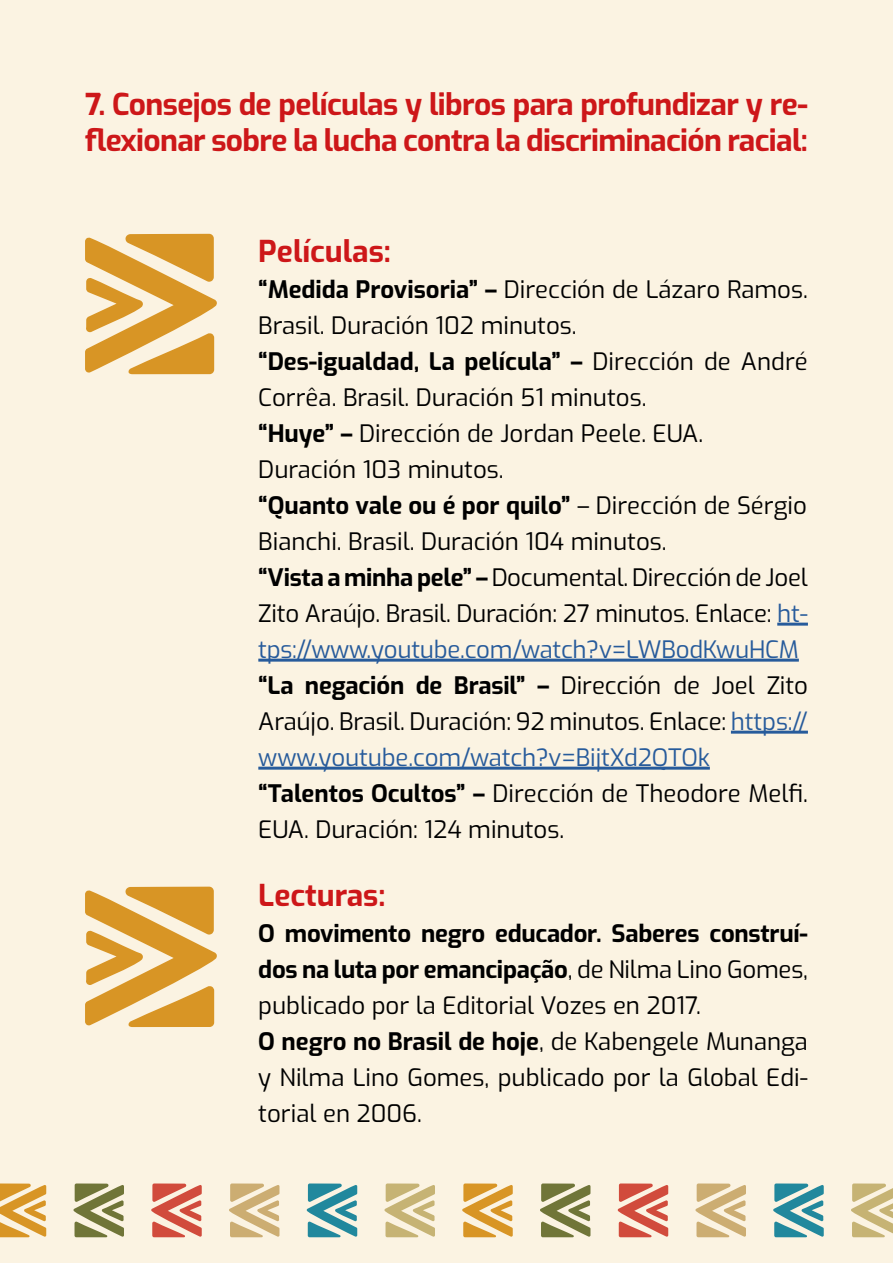
<style>
.page{position:relative;width:893px;height:1263px;background:#fbf3e2}
.page>*{position:absolute;margin:0;border:0;box-sizing:border-box;transform-origin:0 0}
.t1{font:700 30px/36px "Exo";letter-spacing:-.02em;color:#cd1719}
.t2{font:700 30px "Exo";color:#cd1719}
.t3{font:24px/36px "Exo";color:#000}
.s1{font-weight:700}
.s2{color:#275b9b}
</style>
<div class="page">
<svg style="left:0;top:1183px;width:46px;height:54px;background:#e4b668"></svg>
<svg style="left:229px;top:1183px;width:50px;height:54px;background:#ddc69a"></svg>
<svg style="left:73px;top:1183px;width:51px;height:54px;background:#a4a477"></svg>
<svg style="left:151px;top:1183px;width:51px;height:54px;background:#e08a7a"></svg>
<svg style="left:307px;top:1183px;width:50px;height:54px;background:#70aeb6"></svg>
<svg style="left:384px;top:1183px;width:51px;height:54px;background:#d9ca9d"></svg>
<svg style="left:462px;top:1183px;width:51px;height:54px;background:#e5b86b"></svg>
<svg style="left:695px;top:1183px;width:51px;height:54px;background:#ddc79c"></svg>
<svg style="left:540px;top:1183px;width:50px;height:54px;background:#a2a376"></svg>
<svg style="left:618px;top:1183px;width:50px;height:54px;background:#e08878"></svg>
<svg style="left:773px;top:1183px;width:51px;height:54px;background:#72b0b6"></svg>
<svg style="left:851px;top:1183px;width:42px;height:54px;background:#d8c99b"></svg>
<svg style="left:85px;top:234px;width:132px;height:140px;background:#e4b668"></svg>
<hr style="left:777px;top:623px;width:31px;height:3px;background:#275b9b">
<hr style="left:258px;top:659px;width:541px;height:3px;background:#275b9b">
<hr style="left:731px;top:731px;width:77px;height:3px;background:#275b9b">
<hr style="left:258px;top:767px;width:452px;height:3px;background:#275b9b">
<svg style="left:85px;top:887px;width:132px;height:140px;background:#e4b668"></svg>
<p class="t1" style="left:85px;top:84px;width:724px">7. Consejos de películas y libros para profundizar y re&shy;flexionar sobre la lucha contra la discriminación racial:</p>
<p class="t2" style="left:258px;top:228px;width:134px">Películas:</p>
<p class="t3" style="left:258px;top:270px;width:551px"><span class="s1">“Medida Provisoria” –</span> Dirección de Lázaro Ramos.<br>Brasil. Duración 102 minutos.<br><span class="s1">“Des-igualdad, La película” –</span> Dirección de André Corrêa. Brasil. Duración 51 minutos.<br><span class="s1">“Huye” –</span> Dirección de Jordan Peele. EUA.<br>Duración 103 minutos.<br><span class="s1">“Quanto vale ou é por quilo”</span> – Dirección de Sérgio Bianchi. Brasil. Duración 104 minutos.<br><span class="s1">“Vista a minha pele” –</span> Documental. Dirección de Joel Zito Araújo. Brasil. Duración: 27 minutos. Enlace: <span class="s2">ht&shy;tps://www.youtube.com/watch?v=LWBodKwuHCM </span><span class="s1">“La negación de Brasil” –</span> Dirección de Joel Zito Araújo. Brasil. Duración: 92 minutos. Enlace: <span class="s2">https:// www.youtube.com/watch?v=BijtXd2QTOk </span><span class="s1">“Talentos Ocultos” –</span> Dirección de Theodore Melfi.<br>EUA. Duración: 124 minutos.</p>
<p class="t2" style="left:258px;top:872px;width:129px">Lecturas:</p>
<p class="t3" style="left:258px;top:914px;width:551px"><span class="s1">O movimento negro educador. Saberes construí&shy;dos na luta por emancipação</span>, de Nilma Lino Gomes, publicado por la Editorial Vozes en 2017.<br><span class="s1">O negro no Brasil de hoje</span>, de Kabengele Munanga y Nilma Lino Gomes, publicado por la Global Edi&shy;torial en 2006.</p>
</div>
